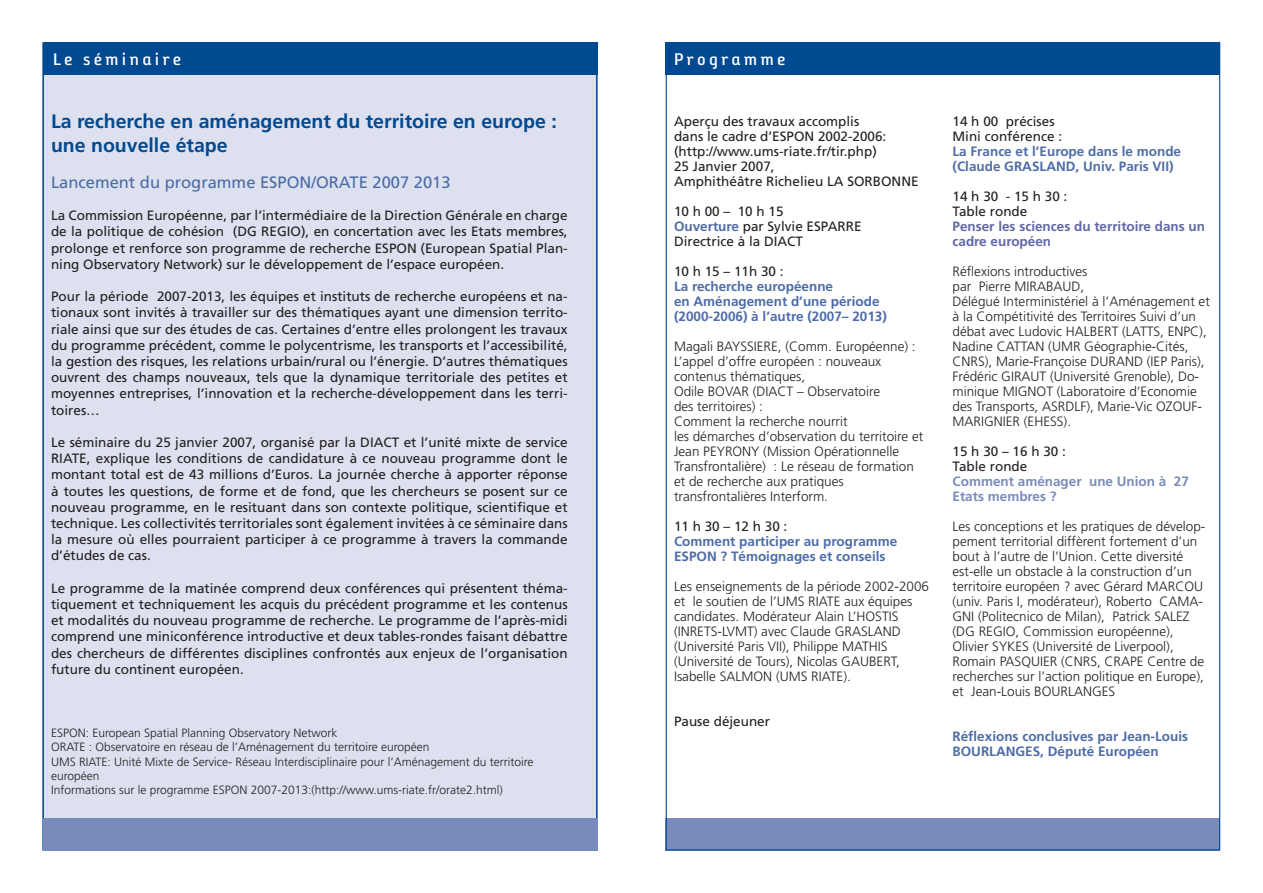
<style>
.page{position:relative;width:1263px;height:893px;background:#fff}
.page>*{position:absolute;margin:0;border:0;box-sizing:border-box;transform-origin:0 0}
.t1{font:700 19.5px/23.4px "Frutiger";color:#014990}
.t2{font:19.5px "Reykjavik Two B Gauge";letter-spacing:.175em;color:#fff}
.t3{font:16.5px "Frutiger";color:#4b6ba7}
.t4{font:13.5px/16.2px "Frutiger";color:#231f20}
.t5{font:300 13.5px/15px "Frutiger";color:#231f20}
.t6{font:700 13.5px/15px "Frutiger";color:#4d6ca8}
.t7{font:700 13.5px/15px "Frutiger";color:#4f6da8}
.t8{font:700 13.5px/15px "Frutiger";color:#6168a7}
.t9{font:700 13.5px/15px "Frutiger";color:#788bbc}
.t10{font:300 12px/14.4px "Frutiger";color:#231f20}
.s1{font-weight:700;color:#4d6ca8}
.s2{font-weight:400;color:#231f20}
</style>
<div class="page">
<div style="left:665px;top:817px;width:555px;height:33px;background:#788bbc"></div>
<div style="left:43px;top:43px;width:554px;height:807px;background:#dde1ef"></div>
<div style="left:665px;top:43px;width:555px;height:32px;background:#014990"></div>
<div style="left:43px;top:43px;width:554px;height:32px;background:#014990"></div>
<div style="left:43px;top:817px;width:554px;height:33px;background:#788bbc"></div>
<p class="t2" style="left:53px;top:49px;width:130px">Le séminaire</p>
<p class="t2" style="left:674px;top:49px;width:113px">Programme</p>
<p class="t1" style="left:51px;top:110px;width:507px">La recherche en aménagement du territoire en europe : une nouvelle étape</p>
<p class="t3" style="left:51px;top:172px;width:401px">Lancement du programme ESPON/ORATE 2007 2013</p>
<p class="t4" style="left:51px;top:207px;width:518px;text-align:justify">La Commission Européenne, par l’intermédiaire de la Direction Générale en charge de la politique de cohésion (DG REGIO), en concertation avec les Etats membres, prolonge et renforce son programme de recherche ESPON (European Spatial Plan&shy;ning Observatory Network) sur le développement de l’espace européen.</p>
<p class="t4" style="left:51px;top:288px;width:518px;text-align:justify">Pour la période 2007-2013, les équipes et instituts de recherche européens et na&shy;tionaux sont invités à travailler sur des thématiques ayant une dimension territo&shy;riale ainsi que sur des études de cas. Certaines d’entre elles prolongent les travaux du programme précédent, comme le polycentrisme, les transports et l’accessibilité, la gestion des risques, les relations urbain/rural ou l’énergie. D’autres thématiques ouvrent des champs nouveaux, tels que la dynamique territoriale des petites et moyennes entreprises, l’innovation et la recherche-développement dans les terri&shy;toires…</p>
<p class="t4" style="left:51px;top:434px;width:518px;text-align:justify">Le séminaire du 25 janvier 2007, organisé par la DIACT et l’unité mixte de service RIATE, explique les conditions de candidature à ce nouveau programme dont le montant total est de 43 millions d’Euros. La journée cherche à apporter réponse à toutes les questions, de forme et de fond, que les chercheurs se posent sur ce nouveau programme, en le resituant dans son contexte politique, scientifique et technique. Les collectivités territoriales sont également invitées à ce séminaire dans la mesure où elles pourraient participer à ce programme à travers la commande d’études de cas.</p>
<p class="t4" style="left:51px;top:580px;width:518px;text-align:justify">Le programme de la matinée comprend deux conférences qui présentent théma&shy;tiquement et techniquement les acquis du précédent programme et les contenus et modalités du nouveau programme de recherche. Le programme de l’après-midi comprend une miniconférence introductive et deux tables-rondes faisant débattre des chercheurs de différentes disciplines confrontés aux enjeux de l’organisation future du continent européen.</p>
<p class="t10" style="left:51px;top:726px;width:288px">ESPON: European Spatial Planning Observatory Network</p>
<p class="t10" style="left:51px;top:740px;width:380px">ORATE : Observatoire en réseau de l’Aménagement du territoire européen</p>
<p class="t10" style="left:51px;top:754px;width:484px">UMS RIATE: Unité Mixte de Service- Réseau Interdisciplinaire pour l’Aménagement du territoire européen</p>
<p class="t10" style="left:51px;top:783px;width:453px">Informations sur le programme ESPON 2007-2013:(http://www.ums-riate.fr/orate2.html)</p>
<p class="t4" style="left:674px;top:114px;width:214px;line-height:15px">Aperçu des travaux accomplis dans le cadre d’ESPON 2002-2006: (http://www.ums-riate.fr/tir.php)</p>
<p class="t4" style="left:674px;top:159px;width:246px;line-height:15px">25 Janvier 2007,<br>Amphithéâtre Richelieu LA SORBONNE</p>
<p class="t4" style="left:674px;top:204px;width:189px;line-height:15px">10 h 00 – 10 h 15<br><span class="s1">Ouverture</span> par Sylvie ESPARRE<br>Directrice à la DIACT</p>
<p class="t6" style="left:674px;top:264px;width:214px"><span class="s2">10 h 15 – 11h 30 :<br></span>La recherche européenne<br>en Aménagement d’une période (2000-2006) à l’autre (2007– 2013)</p>
<p class="t5" style="left:674px;top:339px;width:251px">Magali BAYSSIERE, (Comm. Européenne) :<br>L’appel d’offre européen : nouveaux contenus thématiques,<br>Odile BOVAR (DIACT – Observatoire<br>des territoires) :<br>Comment la recherche nourrit<br>les démarches d’observation du territoire et Jean PEYRONY (Mission Opérationnelle Transfrontalière) : Le réseau de formation et de recherche aux pratiques transfrontalières Interform.</p>
<p class="t6" style="left:674px;top:519px;width:225px"><span class="s2">11 h 30 – 12 h 30 :<br></span>Comment participer au programme<br>ESPON ? Témoignages et conseils</p>
<p class="t5" style="left:674px;top:579px;width:257px">Les enseignements de la période 2002-2006 et le soutien de l’UMS RIATE aux équipes candidates. Modérateur Alain L’HOSTIS (INRETS-LVMT) avec Claude GRASLAND (Université Paris VII), Philippe MATHIS (Université de Tours), Nicolas GAUBERT, Isabelle SALMON (UMS RIATE).</p>
<p class="t4" style="left:674px;top:714px;width:98px">Pause déjeuner</p>
<p class="t4" style="left:952px;top:114px;width:104px">14 h 00 précises</p>
<p class="t4" style="left:952px;top:129px;width:111px">Mini conférence :</p>
<p class="t7" style="left:952px;top:144px;width:230px">La France et l’Europe dans le monde (Claude GRASLAND, Univ. Paris VII)</p>
<p class="t4" style="left:952px;top:189px;width:116px;line-height:15px">14 h 30 - 15 h 30 :<br>Table ronde</p>
<p class="t8" style="left:952px;top:219px;width:254px">Penser les sciences du territoire dans un cadre européen</p>
<p class="t5" style="left:952px;top:264px;width:136px">Réflexions introductives par Pierre MIRABAUD,</p>
<p class="t5" style="left:952px;top:294px;width:259px">Délégué Interministériel à l’Aménagement et à la Compétitivité des Territoires Suivi d’un débat avec Ludovic HALBERT (LATTS, ENPC), Nadine CATTAN (UMR Géographie-Cités, CNRS), Marie-Françoise DURAND (IEP Paris), Frédéric GIRAUT (Université Grenoble), Do&shy;minique MIGNOT (Laboratoire d’Economie des Transports, ASRDLF), Marie-Vic OZOUF-MARIGNIER (EHESS).</p>
<p class="t4" style="left:952px;top:444px;width:115px;line-height:15px">15 h 30 – 16 h 30 :<br>Table ronde</p>
<p class="t9" style="left:952px;top:474px;width:238px">Comment aménager une Union à 27<br>Etats membres ?</p>
<p class="t5" style="left:952px;top:519px;width:254px">Les conceptions et les pratiques de dévelop&shy;pement territorial diffèrent fortement d’un bout à l’autre de l’Union. Cette diversité est-elle un obstacle à la construction d’un territoire européen ? avec Gérard MARCOU (univ. Paris I, modérateur), Roberto CAMA-GNI (Politecnico de Milan), Patrick SALEZ (DG REGIO, Commission européenne), Olivier SYKES (Université de Liverpool), Romain PASQUIER (CNRS, CRAPE Centre de recherches sur l’action politique en Europe), et Jean-Louis BOURLANGES</p>
<p class="t6" style="left:952px;top:729px;width:237px">Réflexions conclusives par Jean-Louis<br>BOURLANGES, Député Européen</p>
</div>
